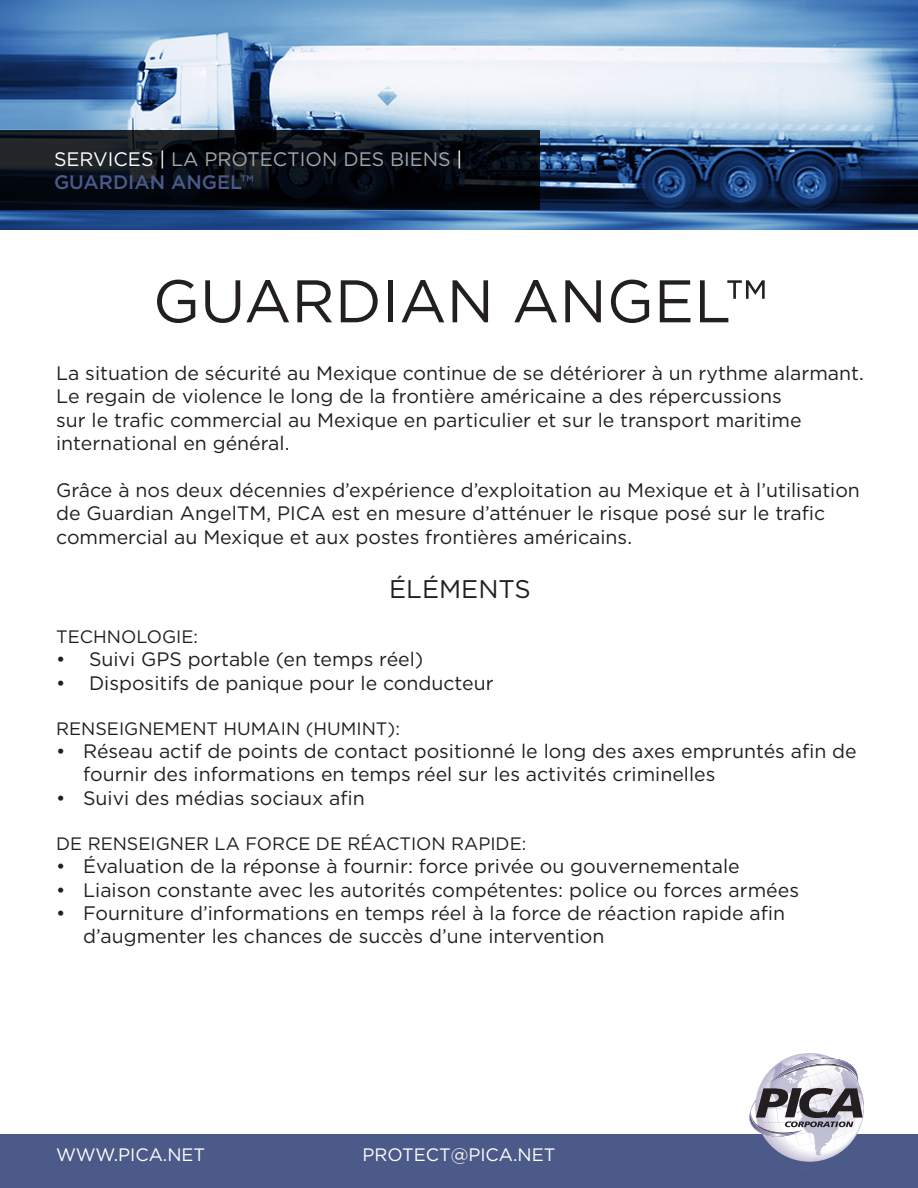
<style>
.page{position:relative;width:918px;height:1188px;background:#fff}
.page>*{position:absolute;margin:0;border:0;box-sizing:border-box;transform-origin:0 0}
.t1{font:60px "Gotham";color:#231f20}
.t2{font:25.5px "Gotham";color:#231f20}
.t3{font:19.5px/23.4px "Gotham";color:#231f20}
.t4{font:19.5px/23.4px "Gotham";color:#a6a6a6}
.t5{font:18px "Gotham";color:#231f20}
.t6{font:18px "Gotham";color:#fff}
.s1{color:#fff}
.s2{font-weight:500;color:#4b5a89}
</style>
<div class="page">
<img style="left:0;top:0;width:918px;height:230px">
<svg style="left:0;top:130px;width:540px;height:80px;background:#090e15"></svg>
<div style="left:0;top:1134px;width:918px;height:54px;background:#4b5a89"></div>
<svg style="left:749px;top:1053px;width:115px;height:109px"></svg>
<p class="t4" style="left:54px;top:147px;width:410px"><span class="s1">SERVICES |</span> LA PROTECTION DES BIENS <span class="s1">|<br></span><span class="s2">GUARDIAN ANGEL™</span></p>
<p class="t1" style="left:153px;top:263px;width:616px">GUARDIAN ANGEL™</p>
<p class="t3" style="left:56px;top:361px;width:809px">La situation de sécurité au Mexique continue de se détériorer à un rythme alarmant.<br>Le regain de violence le long de la frontière américaine a des répercussions<br>sur le trafic commercial au Mexique en particulier et sur le transport maritime international en général.</p>
<p class="t3" style="left:56px;top:478px;width:805px">Grâce à nos deux décennies d’expérience d’exploitation au Mexique et à l’utilisation de Guardian AngelTM, PICA est en mesure d’atténuer le risque posé sur le trafic commercial au Mexique et aux postes frontières américains.</p>
<p class="t2" style="left:389px;top:573px;width:143px">ÉLÉMENTS</p>
<p class="t5" style="left:56px;top:625px;width:143px">TECHNOLOGIE:</p>
<p class="t3" style="left:56px;top:647px;width:369px">• Suivi GPS portable (en temps réel)</p>
<p class="t3" style="left:56px;top:671px;width:439px">• Dispositifs de panique pour le conducteur</p>
<p class="t5" style="left:56px;top:717px;width:345px">RENSEIGNEMENT HUMAIN (HUMINT):</p>
<p class="t3" style="left:83px;top:739px;width:775px;text-indent:-27px">• Réseau actif de points de contact positionné le long des axes empruntés afin de fournir des informations en temps réel sur les activités criminelles</p>
<p class="t3" style="left:56px;top:786px;width:310px">• Suivi des médias sociaux afin</p>
<p class="t5" style="left:56px;top:832px;width:472px">DE RENSEIGNER LA FORCE DE RÉACTION RAPIDE:</p>
<p class="t3" style="left:56px;top:854px;width:685px">• Évaluation de la réponse à fournir: force privée ou gouvernementale</p>
<p class="t3" style="left:56px;top:878px;width:744px">• Liaison constante avec les autorités compétentes: police ou forces armées</p>
<p class="t3" style="left:83px;top:901px;width:703px;text-indent:-27px">• Fourniture d’informations en temps réel à la force de réaction rapide afin d’augmenter les chances de succès d’une intervention</p>
<p class="t6" style="left:56px;top:1143px;width:151px">WWW.PICA.NET</p>
<p class="t6" style="left:363px;top:1143px;width:194px">PROTECT@PICA.NET</p>
</div>
